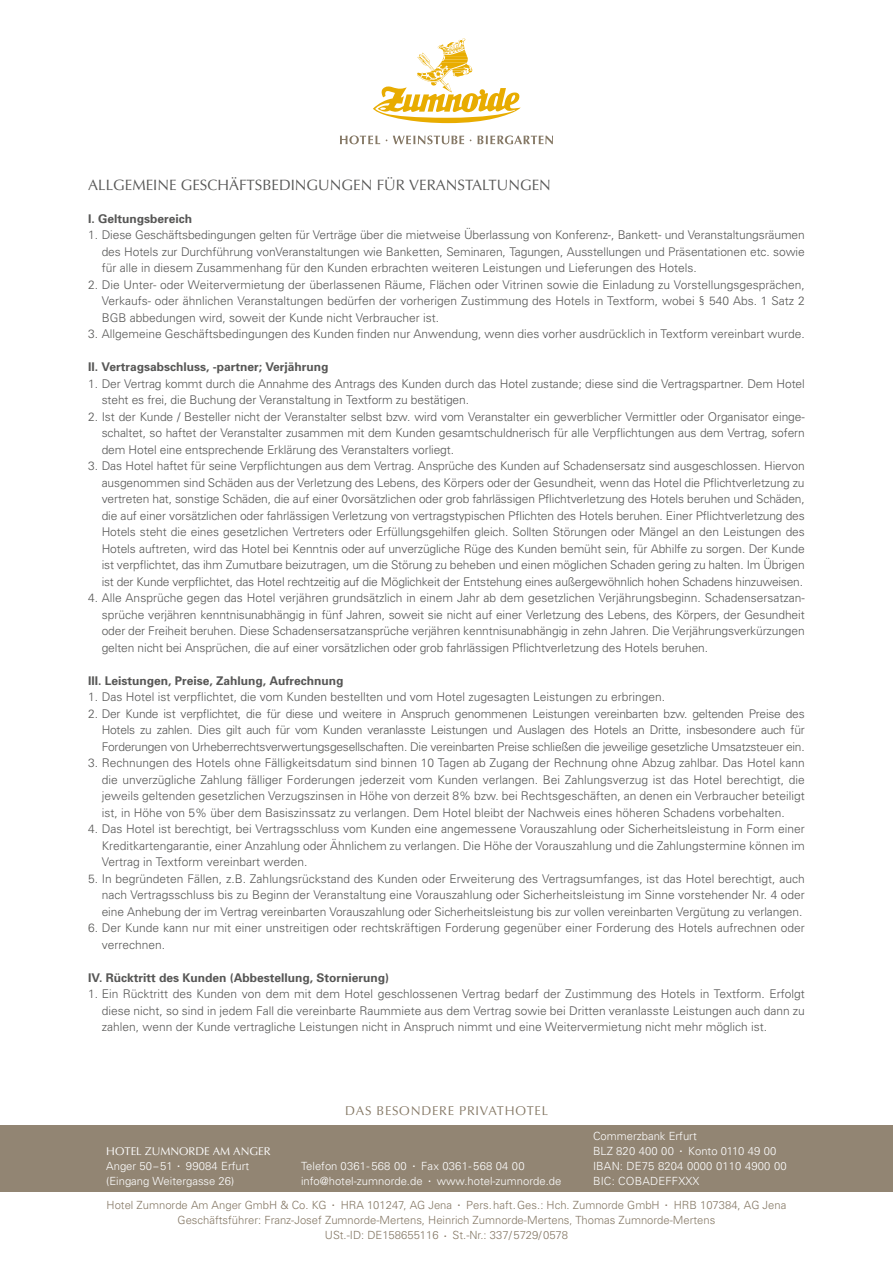
<style>
.page{position:relative;width:893px;height:1263px;background:#fff}
.page>*{position:absolute;margin:0;border:0;box-sizing:border-box;transform-origin:0 0}
.t1{font:15px "Optima";color:#575756}
.t2{font:12.75px "Optima";letter-spacing:.06em;color:#857865}
.t3{font:300 12px/16.5px "Univers";color:#575756;text-align:justify}
.t4{font:700 12px "Univers";color:#575756}
.t5{font:300 11.25px "Univers";color:#857865}
.t6{font:300 11.25px/15px "Univers";color:#fff}
.t7{font:11.25px "Optima";color:#fff}
.s1{font-size:10.5px}
</style>
<div class="page">
<div style="left:0;top:1125px;width:893px;height:67px;background:#928573"></div>
<svg style="left:373px;top:38px;width:148px;height:85px"></svg>
<svg style="left:340px;top:135px;width:213px;height:9px"></svg>
<p class="t1" style="left:88px;top:176px;width:464px">ALLGEMEINE GESCHÄFTSBEDINGUNGEN FÜR VERANSTALTUNGEN</p>
<p class="t4" style="left:88px;top:211px;width:106px">I. Geltungsbereich</p>
<p class="t3" style="left:102px;top:227px;width:704px;text-indent:-14px">1. Diese Geschäftsbedingungen gelten für Verträge über die mietweise Überlassung von Konferenz-, Bankett- und Veranstaltungsräumen des Hotels zur Durchführung vonVeranstaltungen wie Banketten, Seminaren, Tagungen, Ausstellungen und Präsentationen etc. sowie für alle in diesem Zusammenhang für den Kunden erbrachten weiteren Leistungen und Lieferungen des Hotels.</p>
<p class="t3" style="left:102px;top:276px;width:704px;text-indent:-14px">2. Die Unter- oder Weitervermietung der überlassenen Räume, Flächen oder Vitrinen sowie die Einladung zu Vorstellungsgesprächen, Verkaufs- oder ähnlichen Veranstaltungen bedürfen der vorherigen Zustimmung des Hotels in Textform, wobei § 540 Abs. 1 Satz 2<br>BGB abbedungen wird, soweit der Kunde nicht Verbraucher ist.</p>
<p class="t3" style="left:88px;top:326px;width:718px">3. Allgemeine Geschäftsbedingungen des Kunden finden nur Anwendung, wenn dies vorher ausdrücklich in Textform vereinbart wurde.</p>
<p class="t4" style="left:88px;top:360px;width:242px">II. Vertragsabschluss, -partner; Verjährung</p>
<p class="t3" style="left:102px;top:375px;width:704px;text-indent:-14px">1. Der Vertrag kommt durch die Annahme des Antrags des Kunden durch das Hotel zustande; diese sind die Vertragspartner. Dem Hotel steht es frei, die Buchung der Veranstaltung in Textform zu bestätigen.</p>
<p class="t3" style="left:102px;top:408px;width:705px;text-indent:-14px">2. Ist der Kunde / Besteller nicht der Veranstalter selbst bzw. wird vom Veranstalter ein gewerblicher Vermittler oder Organisator einge&shy;schaltet, so haftet der Veranstalter zusammen mit dem Kunden gesamtschuldnerisch für alle Verpflichtungen aus dem Vertrag, sofern dem Hotel eine entsprechende Erklärung des Veranstalters vorliegt.</p>
<p class="t3" style="left:102px;top:458px;width:704px;text-indent:-14px">3. Das Hotel haftet für seine Verpflichtungen aus dem Vertrag. Ansprüche des Kunden auf Schadensersatz sind ausgeschlossen. Hiervon ausgenommen sind Schäden aus der Verletzung des Lebens, des Körpers oder der Gesundheit, wenn das Hotel die Pflichtverletzung zu vertreten hat, sonstige Schäden, die auf einer 0vorsätzlichen oder grob fahrlässigen Pflichtverletzung des Hotels beruhen und Schäden, die auf einer vorsätzlichen oder fahrlässigen Verletzung von vertragstypischen Pflichten des Hotels beruhen. Einer Pflichtverletzung des Hotels steht die eines gesetzlichen Vertreters oder Erfüllungsgehilfen gleich. Sollten Störungen oder Mängel an den Leistungen des Hotels auftreten, wird das Hotel bei Kenntnis oder auf unverzügliche Rüge des Kunden bemüht sein, für Abhilfe zu sorgen. Der Kunde ist verpflichtet, das ihm Zumutbare beizutragen, um die Störung zu beheben und einen möglichen Schaden gering zu halten. Im Übrigen ist der Kunde verpflichtet, das Hotel rechtzeitig auf die Möglichkeit der Entstehung eines außergewöhnlich hohen Schadens hinzuweisen.</p>
<p class="t3" style="left:102px;top:590px;width:704px;text-indent:-14px">4. Alle Ansprüche gegen das Hotel verjähren grundsätzlich in einem Jahr ab dem gesetzlichen Verjährungsbeginn. Schadensersatzan&shy;sprüche verjähren kenntnisunabhängig in fünf Jahren, soweit sie nicht auf einer Verletzung des Lebens, des Körpers, der Gesundheit oder der Freiheit beruhen. Diese Schadensersatzansprüche verjähren kenntnisunabhängig in zehn Jahren. Die Verjährungsverkürzungen gelten nicht bei Ansprüchen, die auf einer vorsätzlichen oder grob fahrlässigen Pflichtverletzung des Hotels beruhen.</p>
<p class="t4" style="left:88px;top:673px;width:257px">III. Leistungen, Preise, Zahlung, Aufrechnung</p>
<p class="t3" style="left:88px;top:689px;width:579px">1. Das Hotel ist verpflichtet, die vom Kunden bestellten und vom Hotel zugesagten Leistungen zu erbringen.</p>
<p class="t3" style="left:102px;top:705px;width:705px;text-indent:-14px">2. Der Kunde ist verpflichtet, die für diese und weitere in Anspruch genommenen Leistungen vereinbarten bzw. geltenden Preise des Hotels zu zahlen. Dies gilt auch für vom Kunden veranlasste Leistungen und Auslagen des Hotels an Dritte, insbesondere auch für Forderungen von Urheberrechtsverwertungsgesellschaften. Die vereinbarten Preise schließen die jeweilige gesetzliche Umsatzsteuer ein.</p>
<p class="t3" style="left:102px;top:755px;width:705px;text-indent:-14px">3. Rechnungen des Hotels ohne Fälligkeitsdatum sind binnen 10 Tagen ab Zugang der Rechnung ohne Abzug zahlbar. Das Hotel kann die unverzügliche Zahlung fälliger Forderungen jederzeit vom Kunden verlangen. Bei Zahlungsverzug ist das Hotel berechtigt, die jeweils geltenden gesetzlichen Verzugszinsen in Höhe von derzeit 8% bzw. bei Rechtsgeschäften, an denen ein Verbraucher beteiligt ist, in Höhe von 5% über dem Basiszinssatz zu verlangen. Dem Hotel bleibt der Nachweis eines höheren Schadens vorbehalten.</p>
<p class="t3" style="left:102px;top:821px;width:704px;text-indent:-14px">4. Das Hotel ist berechtigt, bei Vertragsschluss vom Kunden eine angemessene Vorauszahlung oder Sicherheitsleistung in Form einer Kreditkartengarantie, einer Anzahlung oder Ähnlichem zu verlangen. Die Höhe der Vorauszahlung und die Zahlungstermine können im Vertrag in Textform vereinbart werden.</p>
<p class="t3" style="left:102px;top:870px;width:705px;text-indent:-14px">5. In begründeten Fällen, z.B. Zahlungsrückstand des Kunden oder Erweiterung des Vertragsumfanges, ist das Hotel berechtigt, auch nach Vertragsschluss bis zu Beginn der Veranstaltung eine Vorauszahlung oder Sicherheitsleistung im Sinne vorstehender Nr. 4 oder eine Anhebung der im Vertrag vereinbarten Vorauszahlung oder Sicherheitsleistung bis zur vollen vereinbarten Vergütung zu verlangen.</p>
<p class="t3" style="left:102px;top:920px;width:705px;text-indent:-14px">6. Der Kunde kann nur mit einer unstreitigen oder rechtskräftigen Forderung gegenüber einer Forderung des Hotels aufrechnen oder verrechnen.</p>
<p class="t4" style="left:88px;top:970px;width:302px">IV. Rücktritt des Kunden (Abbestellung, Stornierung)</p>
<p class="t3" style="left:102px;top:986px;width:705px;text-indent:-14px">1. Ein Rücktritt des Kunden von dem mit dem Hotel geschlossenen Vertrag bedarf der Zustimmung des Hotels in Textform. Erfolgt diese nicht, so sind in jedem Fall die vereinbarte Raummiete aus dem Vertrag sowie bei Dritten veranlasste Leistungen auch dann zu zahlen, wenn der Kunde vertragliche Leistungen nicht in Anspruch nimmt und eine Weitervermietung nicht mehr möglich ist.</p>
<p class="t2" style="left:345px;top:1104px;width:205px">DAS BESONDERE PRIVATHOTEL</p>
<p class="t7" style="left:106px;top:1144px;width:166px">HOTEL ZUMNORDE AM ANGER</p>
<p class="t6" style="left:106px;top:1158px;width:68px">Anger 50 – 51</p>
<p class="t6" style="left:106px;top:1158px;width:145px;text-indent:72px">● 99084 Erfurt (Eingang Weitergasse 26)</p>
<p class="t6" style="left:301px;top:1158px;width:107px">Telefon 0361- 568 00</p>
<p class="t6" style="left:301px;top:1158px;width:225px;text-indent:112px">● Fax 0361- 568 04 00 info@hotel-zumnorde.de</p>
<p class="t6" style="left:429px;top:1173px;width:134px">● www.hotel-zumnorde.de</p>
<p class="t6" style="left:593px;top:1128px;width:105px">Commerzbank Erfurt<br>BLZ 820 400 00</p>
<p class="t6" style="left:593px;top:1143px;width:195px;text-indent:87px">● Konto 0110 49 00<br>IBAN: DE75 8204 0000 0110 4900 00<br>BIC: COBADEFFXXX</p>
<p class="t5" style="left:107px;top:1198px;width:222px">Hotel Zumnorde Am Anger GmbH &amp; Co. KG</p>
<p class="t5" style="left:333px;top:1198px;width:121px">● HRA 101247, AG Jena</p>
<p class="t5" style="left:458px;top:1198px;width:203px">● Pers.haft.Ges.: Hch. Zumnorde GmbH</p>
<p class="t5" style="left:666px;top:1198px;width:122px">● HRB 107384, AG Jena</p>
<p class="t5" style="left:178px;top:1213px;width:539px">Geschäftsführer: Franz-Josef Zumnorde-Mertens, Heinrich Zumnorde-Mertens<span class="s1">,</span> Thomas Zumnorde-Mertens</p>
<p class="t5" style="left:325px;top:1228px;width:115px">USt.-ID: DE158655116</p>
<p class="t5" style="left:444px;top:1228px;width:125px">● St.-Nr.: 337/5729/0578</p>
</div>
